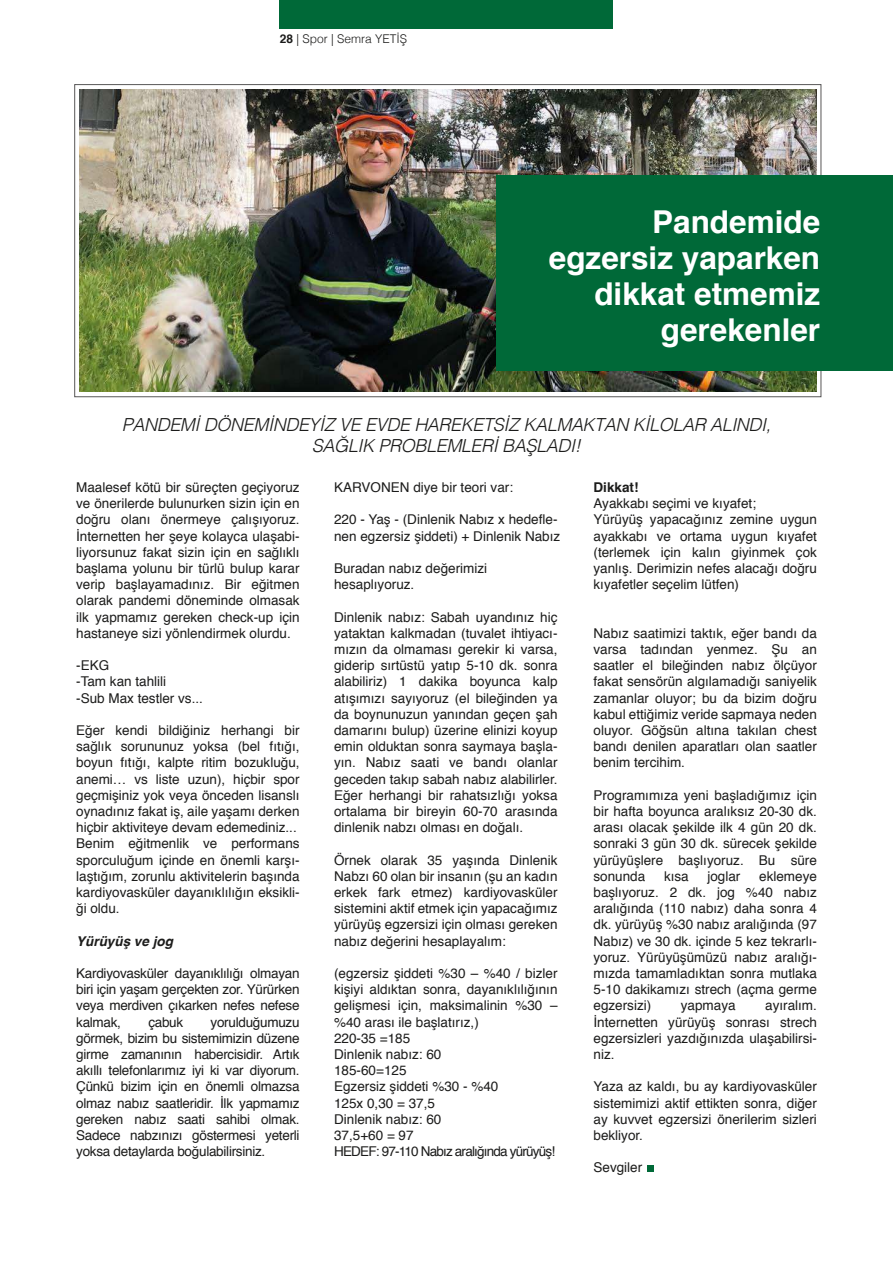
<style>
.page{position:relative;width:893px;height:1263px;background:#fff}
.page>*{position:absolute;margin:0;border:0;box-sizing:border-box;transform-origin:0 0}
.t1{font:700 31.5px/36px "Helvetica";color:#fff;text-align:right}
.t2{font:italic 300 18px/21px "Helvetica";letter-spacing:-.02em;color:#1c1c1b;text-align:center}
.t3{font:13.5px/16.2px "Helvetica";color:#1c1c1b;text-align:justify}
.t4{font:italic 700 13.5px "Helvetica";color:#1c1c1b}
.t5{font:700 13.5px "Helvetica";color:#1c1c1b}
.t6{font:300 12px "Helvetica";color:#1c1c1b}
.s1{font-weight:700}
</style>
<div class="page">
<img style="left:79px;top:89px;width:737px;height:302px">
<div style="left:280px;top:0;width:333px;height:28px;background:#006938"></div>
<div style="left:497px;top:175px;width:396px;height:195px;background:#006938"></div>
<div style="left:647px;top:1165px;width:7px;height:7px;background:#006938"></div>
<p class="t6" style="left:280px;top:29px;width:129px"><span class="s1">28</span> | Spor | Semra YETİŞ</p>
<h1 class="t1" style="left:549px;top:204px;width:273px">Pandemide egzersiz yaparken dikkat etmemiz gerekenler</h1>
<h2 class="t2" style="left:122px;top:413px;width:651px">PANDEMİ DÖNEMİNDEYİZ VE EVDE HAREKETSİZ KALMAKTAN KİLOLAR ALINDI,<br>SAĞLIK PROBLEMLERİ BAŞLADI!</h2>
<p class="t3" style="left:76px;top:479px;width:225px">Maalesef kötü bir süreçten geçiyoruz ve önerilerde bulunurken sizin için en doğru olanı önermeye çalışıyoruz.<br>İnternetten her şeye kolayca ulaşabi&shy;liyorsunuz fakat sizin için en sağlıklı başlama yolunu bir türlü bulup karar verip başlayamadınız. Bir eğitmen olarak pandemi döneminde olmasak ilk yapmamız gereken check-up için hastaneye sizi yönlendirmek olurdu.</p>
<p class="t3" style="left:76px;top:658px;width:128px;text-align:left">-EKG<br>-Tam kan tahlili<br>-Sub Max testler vs...</p>
<p class="t3" style="left:76px;top:722px;width:225px;text-align:left">Eğer kendi bildiğiniz herhangi bir sağlık sorununuz yoksa (bel fıtığı, boyun fıtığı, kalpte ritim bozukluğu, anemi… vs liste uzun), hiçbir spor geçmişiniz yok veya önceden lisanslı oynadınız fakat iş, aile yaşamı derken hiçbir aktiviteye devam edemediniz...<br>Benim eğitmenlik ve performans sporculuğum içinde en önemli karşı&shy;laştığım, zorunlu aktivitelerin başında kardiyovasküler dayanıklılığın eksikli&shy;ği oldu.</p>
<p class="t4" style="left:76px;top:930px;width:98px">Yürüyüş ve jog</p>
<p class="t3" style="left:76px;top:965px;width:225px">Kardiyovasküler dayanıklılığı olmayan biri için yaşam gerçekten zor. Yürürken veya merdiven çıkarken nefes nefese kalmak,</p>
<p class="t3" style="left:76px;top:1014px;width:225px;text-indent:134px">yorulduğumuzu görmek, bizim bu sistemimizin düzene girme zamanının habercisidir. Artık akıllı telefonlarımız iyi ki var diyorum.<br>Çünkü bizim için en önemli olmazsa olmaz nabız saatleridir. İlk yapmamız gereken nabız saati sahibi olmak.<br>Sadece nabzınızı göstermesi yeterli yoksa detaylarda boğulabilirsiniz.</p>
<p class="t3" style="left:148px;top:1014px;width:36px">çabuk</p>
<p class="t3" style="left:334px;top:479px;width:181px">KARVONEN diye bir teori var:</p>
<p class="t3" style="left:334px;top:512px;width:228px">220 - Yaş - (Dinlenik Nabız x hedefle&shy;nen egzersiz şiddeti) + Dinlenik Nabız</p>
<p class="t3" style="left:334px;top:560px;width:155px">Buradan nabız değerimizi hesaplıyoruz.</p>
<p class="t3" style="left:334px;top:609px;width:225px">Dinlenik nabız: Sabah uyandınız hiç yataktan kalkmadan (tuvalet ihtiyacı&shy;mızın da olmaması gerekir ki varsa, giderip sırtüstü yatıp 5-10 dk. sonra alabiliriz) 1 dakika boyunca kalp atışımızı sayıyoruz (el bileğinden ya da boynunuzun yanından geçen şah damarını bulup) üzerine elinizi koyup emin olduktan sonra saymaya başla&shy;yın. Nabız saati ve bandı olanlar geceden takıp sabah nabız alabilirler.<br>Eğer herhangi bir rahatsızlığı yoksa ortalama bir bireyin 60-70 arasında dinlenik nabzı olması en doğalı.</p>
<p class="t3" style="left:334px;top:852px;width:225px">Örnek olarak 35 yaşında Dinlenik Nabzı 60 olan bir insanın (şu an kadın erkek fark etmez) kardiyovasküler sistemini aktif etmek için yapacağımız yürüyüş egzersizi için olması gereken nabız değerini hesaplayalım:</p>
<p class="t3" style="left:334px;top:965px;width:225px;text-align:left">(egzersiz şiddeti %30 – %40 / bizler kişiyi aldıktan sonra, dayanıklılığının gelişmesi için, maksimalinin %30 – %40 arası ile başlatırız,)<br>220-35 =185<br>Dinlenik nabız: 60<br>185-60=125<br>Egzersiz şiddeti %30 - %40<br>125x 0,30 = 37,5<br>Dinlenik nabız: 60<br>37,5+60 = 97<br>HEDEF: 97-110 Nabız aralığında yürüyüş!</p>
<p class="t5" style="left:593px;top:476px;width:47px">Dikkat!</p>
<p class="t3" style="left:593px;top:496px;width:225px;text-align:left">Ayakkabı seçimi ve kıyafet;<br>Yürüyüş yapacağınız zemine uygun ayakkabı ve ortama uygun kıyafet (terlemek için kalın giyinmek çok yanlış. Derimizin nefes alacağı doğru kıyafetler seçelim lütfen)</p>
<p class="t3" style="left:593px;top:625px;width:225px">Nabız saatimizi taktık, eğer bandı da varsa tadından yenmez. Şu an saatler el bileğinden nabız ölçüyor fakat sensörün algılamadığı saniyelik zamanlar oluyor; bu da bizim doğru kabul ettiğimiz veride sapmaya neden oluyor. Göğsün altına takılan chest bandı denilen aparatları olan saatler benim tercihim.</p>
<p class="t3" style="left:593px;top:787px;width:225px">Programımıza yeni başladığımız için bir hafta boyunca aralıksız 20-30 dk. arası olacak şekilde ilk 4 gün 20 dk. sonraki 3 gün 30 dk. sürecek şekilde yürüyüşlere başlıyoruz. Bu süre sonunda</p>
<p class="t3" style="left:593px;top:868px;width:225px;text-indent:166px">eklemeye başlıyoruz. 2 dk. jog %40 nabız aralığında (110 nabız) daha sonra 4 dk. yürüyüş %30 nabız aralığında (97<br>Nabız) ve 30 dk. içinde 5 kez tekrarlı&shy;yoruz. Yürüyüşümüzü nabız aralığı&shy;mızda tamamladıktan sonra mutlaka 5-10 dakikamızı strech (açma germe egzersizi)</p>
<p class="t3" style="left:664px;top:868px;width:26px">kısa</p>
<p class="t3" style="left:707px;top:868px;width:35px">joglar</p>
<p class="t3" style="left:593px;top:998px;width:225px;text-indent:172px">ayıralım.<br>İnternetten yürüyüş sonrası strech egzersizleri yazdığınızda ulaşabilirsi&shy;niz.</p>
<p class="t3" style="left:593px;top:1079px;width:225px">Yaza az kaldı, bu ay kardiyovasküler sistemimizi aktif ettikten sonra, diğer ay kuvvet egzersizi önerilerim sizleri bekliyor.</p>
<p class="t3" style="left:593px;top:1160px;width:50px">Sevgiler</p>
<p class="t3" style="left:681px;top:998px;width:56px">yapmaya</p>
</div>
